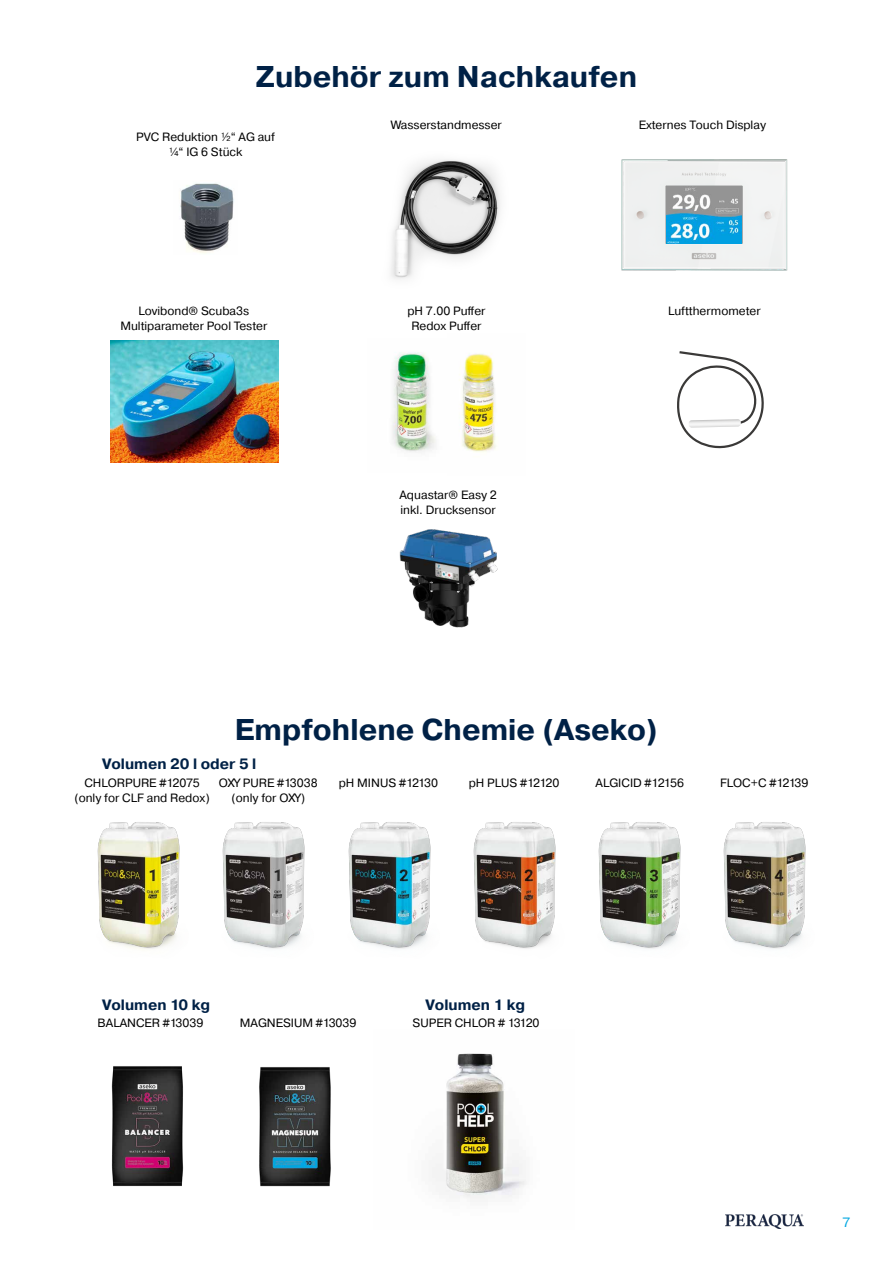
<style>
.page{position:relative;width:893px;height:1263px;background:#fff}
.page>*{position:absolute;margin:0;border:0;box-sizing:border-box;transform-origin:0 0}
.t1{font:700 30px "Pragmatica";color:#002146}
.t2{font:700 15px "Pragmatica";color:#002146}
.t3{font:13.5px "Pragmatica";color:#00a7e1}
.t4{font:12px/15px "Pragmatica";color:#000;text-align:center}
</style>
<div class="page">
<img style="left:725px;top:1214px;width:78px;height:14px">
<img style="left:432px;top:1053px;width:94px;height:146px">
<img style="left:391px;top:159px;width:110px;height:120px">
<img style="left:97px;top:822px;width:83px;height:127px">
<img style="left:392px;top:352px;width:44px;height:100px">
<img style="left:459px;top:353px;width:37px;height:99px">
<svg style="left:677px;top:351px;width:87px;height:98px"></svg>
<img style="left:621px;top:159px;width:167px;height:112px">
<img style="left:666px;top:187px;width:75px;height:56px">
<img style="left:111px;top:1066px;width:73px;height:121px">
<img style="left:259px;top:1067px;width:72px;height:120px">
<img style="left:348px;top:822px;width:83px;height:127px">
<img style="left:473px;top:822px;width:83px;height:127px">
<img style="left:598px;top:822px;width:83px;height:127px">
<img style="left:723px;top:822px;width:83px;height:127px">
<img style="left:222px;top:822px;width:83px;height:127px">
<img style="left:110px;top:340px;width:168px;height:122px">
<img style="left:399px;top:529px;width:99px;height:99px">
<img style="left:180px;top:183px;width:54px;height:70px">
<h1 class="t1" style="left:256px;top:58px;width:383px">Zubehör zum Nachkaufen</h1>
<p class="t4" style="left:136px;top:130px;width:140px">PVC Reduktion ½“ AG auf ¼“ IG 6 Stück</p>
<p class="t4" style="left:120px;top:304px;width:149px">Lovibond® Scuba3s<br>Multiparameter Pool Tester</p>
<p class="t4" style="left:391px;top:118px;width:112px">Wasserstandmesser</p>
<p class="t4" style="left:639px;top:118px;width:129px">Externes Touch Display</p>
<p class="t4" style="left:407px;top:303px;width:80px">pH 7.00 Puffer</p>
<p class="t4" style="left:668px;top:303px;width:94px">Luftthermometer</p>
<p class="t4" style="left:411px;top:318px;width:72px">Redox Puffer</p>
<p class="t4" style="left:399px;top:488px;width:99px;text-align:left">Aquastar® Easy 2 inkl. Drucksensor</p>
<h1 class="t1" style="left:235px;top:711px;width:425px">Empfohlene Chemie (Aseko)</h1>
<p class="t4" style="left:219px;top:775px;width:100px">OXY PURE #13038 (only for OXY)</p>
<p class="t2" style="left:102px;top:754px;width:156px">Volumen 20 l oder 5 l</p>
<p class="t4" style="left:74px;top:775px;width:137px">CHLORPURE #12075 (only for CLF and Redox)</p>
<p class="t4" style="left:339px;top:775px;width:101px">pH MINUS #12130</p>
<p class="t4" style="left:469px;top:775px;width:92px">pH PLUS #12120</p>
<p class="t4" style="left:596px;top:775px;width:90px">ALGICID #12156</p>
<p class="t4" style="left:720px;top:775px;width:90px">FLOC+C #12139</p>
<p class="t2" style="left:102px;top:995px;width:110px">Volumen 10 kg</p>
<p class="t4" style="left:98px;top:1016px;width:107px">BALANCER #13039</p>
<p class="t4" style="left:240px;top:1016px;width:118px">MAGNESIUM #13039</p>
<p class="t2" style="left:426px;top:995px;width:101px">Volumen 1 kg</p>
<p class="t4" style="left:412px;top:1016px;width:129px">SUPER CHLOR # 13120</p>
<p class="t3" style="left:843px;top:1214px;width:9px">7</p>
</div>
